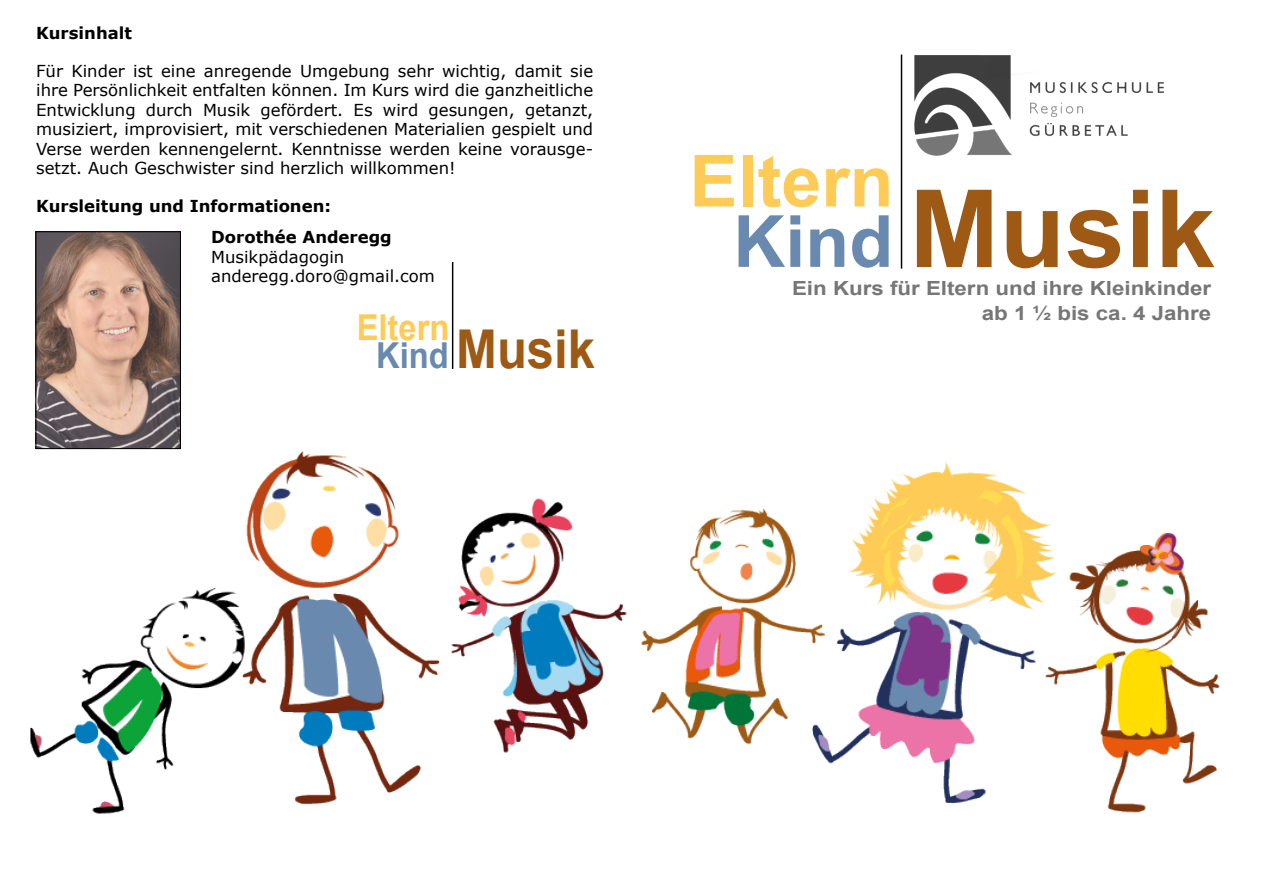
<style>
.page{position:relative;width:1263px;height:893px;background:#fff}
.page>*{position:absolute;margin:0;border:0;box-sizing:border-box;transform-origin:0 0}
.t1{font:700 108px "Arial";color:#9e5a15}
.t2{font:700 72px "Arial";color:#fdcb56}
.t3{font:700 53.55px "Arial";color:#9e5a15;scale:.92 1}
.t4{font:700 35.7px "Arial";color:#fdcb56;scale:.92 1}
.t5{font:700 19.5px/25.5px "Arial";color:#767676;text-align:right;scale:1.14 1}
.t6{font:16.5px/19.5px "Verdana";color:#000;text-align:justify}
.t7{font:700 16.5px/32px "Verdana";color:#000}
.s1{font-size:35.7px;color:#6989ae}
.s2{font-size:72px;color:#6989ae}
</style>
<div class="page">
<img style="left:914px;top:55px;width:251px;height:101px">
<hr style="left:901px;top:55px;width:1px;height:213px;background:#000">
<hr style="left:452px;top:263px;width:1px;height:105px;background:#000">
<img style="left:30px;top:332px;width:1190px;height:482px">
<div style="left:36px;top:232px;width:145px;height:217px;background:#fff;border:1px solid #000;opacity:.2"></div>
<p class="t7" style="left:36px;top:18px;width:97px">Kursinhalt</p>
<p class="t6" style="left:36px;top:62px;width:559px">Für Kinder ist eine anregende Umgebung sehr wichtig, damit sie ihre Persönlichkeit entfalten können. Im Kurs wird die ganzheitliche Entwicklung durch Musik gefördert. Es wird gesungen, getanzt, musiziert, improvisiert, mit verschiedenen Materialien gespielt und Verse werden kennengelernt. Kenntnisse werden keine vorausge&shy;setzt. Auch Geschwister sind herzlich willkommen!</p>
<p class="t7" style="left:211px;top:191px;width:182px;text-indent:-175px">Kursleitung und Informationen:<br>Dorothée Anderegg</p>
<p class="t6" style="left:211px;top:249px;width:225px">Musikpädagogin anderegg.doro@gmail.com</p>
<h3 class="t4" style="left:357px;top:314px;width:102px">Eltern</h3>
<h3 class="t3" style="left:376px;top:329px;width:239px"><span class="s1">Kind</span> Musik</h3>
<h2 class="t2" style="left:689px;top:154px;width:206px">Eltern</h2>
<h1 class="t1" style="left:733px;top:188px;width:484px"><span class="s2">Kind</span> Musik</h1>
<p class="t5" style="left:792px;top:277px;width:369px">Ein Kurs für Eltern und ihre Kleinkinder ab 1 ½ bis ca. 4 Jahre</p>
</div>
